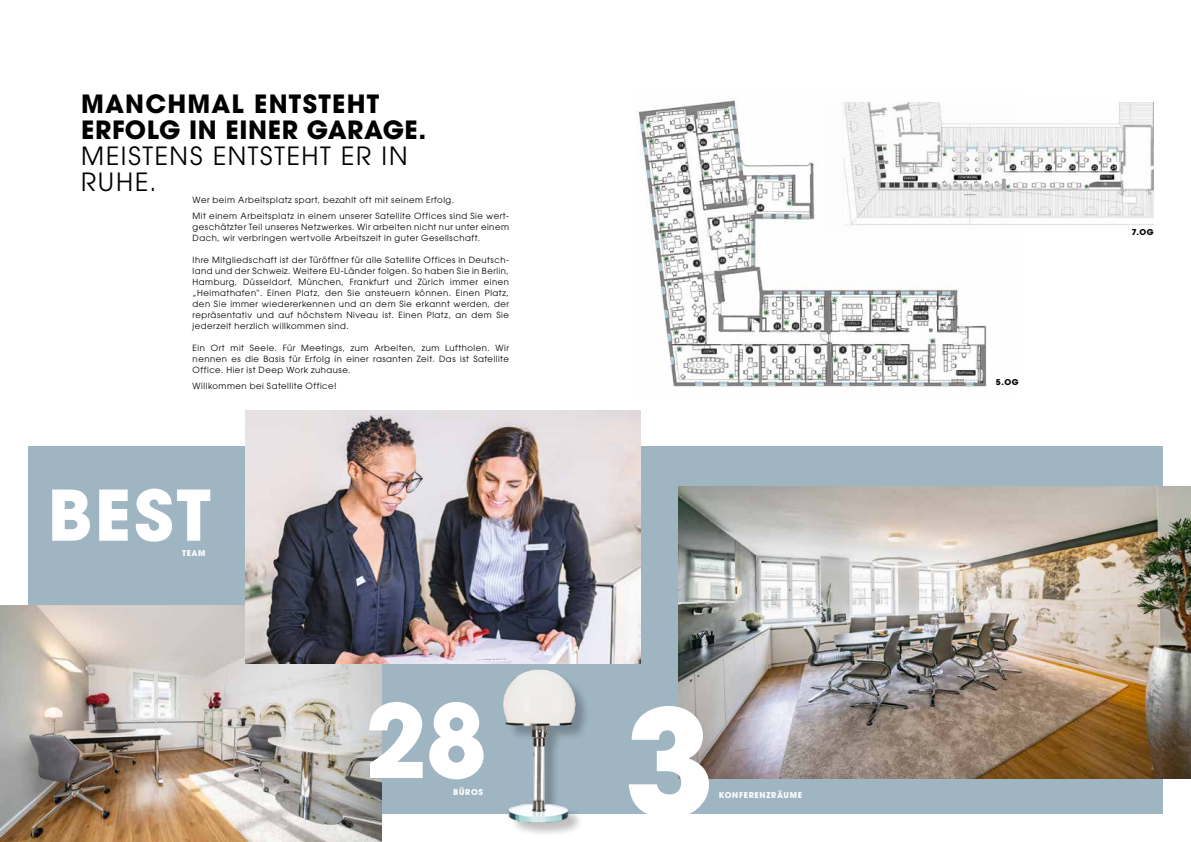
<style>
.page{position:relative;width:1191px;height:842px;background:#fff}
.page>*{position:absolute;margin:0;border:0;box-sizing:border-box;transform-origin:0 0}
.t1{font:700 147px "Avant Garde";color:#fff}
.t2{font:700 100.8px "Avant Garde";color:#fff}
.t3{font:700 69.2px "Avant Garde";color:#fff}
.t4{font:700 25px/26px "Avant Garde";letter-spacing:.04em;color:#000}
.t5{font:25px/26px "Avant Garde";letter-spacing:.07em;color:#000}
.t6{font:8.5px/11px "Avant Garde";letter-spacing:.06em;color:#000}
.t7{font:700 8px "Avant Garde";letter-spacing:.085em;color:#fff}
.t8{font:700 8px "Avant Garde";color:#000}
</style>
<div class="page">
<img style="left:1018px;top:102px;width:135px;height:123px">
<div style="left:28px;top:446px;width:1134px;height:368px;background:#9fb5c2"></div>
<img style="left:0;top:605px;width:382px;height:237px">
<img style="left:245px;top:410px;width:395px;height:254px">
<img style="left:679px;top:486px;width:512px;height:292px">
<img style="left:638px;top:99px;width:380px;height:288px">
<div style="left:505px;top:671px;width:86px;height:167px;background:#000;opacity:.25"></div>
<img style="left:466px;top:659px;width:151px;height:173px">
<h3 class="t4" style="left:81px;top:90px;width:347px">MANCHMAL ENTSTEHT<br>ERFOLG IN EINER GARAGE.</h3>
<h3 class="t5" style="left:81px;top:142px;width:328px">MEISTENS ENTSTEHT ER IN<br>RUHE.</h3>
<p class="t6" style="left:193px;top:191px;width:318px;line-height:16px">Wer beim Arbeitsplatz spart, bezahlt oft mit seinem Erfolg.<br>Mit einem Arbeitsplatz in einem unserer Satellite Offices sind Sie wert-</p>
<p class="t6" style="left:193px;top:221px;width:318px">geschätzter Teil unseres Netzwerkes. Wir arbeiten nicht nur unter einem<br>Dach, wir verbringen wertvolle Arbeitszeit in guter Gesellschaft.</p>
<p class="t6" style="left:193px;top:254px;width:318px;text-align:justify">Ihre Mitgliedschaft ist der Türöffner für alle Satellite Offices in Deutsch&shy;land und der Schweiz. Weitere EU-Länder folgen. So haben Sie in Berlin, Hamburg, Düsseldorf, München, Frankfurt und Zürich immer einen „Heimathafen“. Einen Platz, den Sie ansteuern können. Einen Platz, den Sie immer wiedererkennen und an dem Sie erkannt werden, der repräsentativ und auf höchstem Niveau ist. Einen Platz, an dem Sie jederzeit herzlich willkommen sind.</p>
<p class="t6" style="left:193px;top:342px;width:318px;text-align:justify">Ein Ort mit Seele. Für Meetings, zum Arbeiten, zum Luftholen. Wir nennen es die Basis für Erfolg in einer rasanten Zeit. Das ist Satellite Office. Hier ist Deep Work zuhause.</p>
<p class="t6" style="left:193px;top:380px;width:145px">Willkommen bei Satellite Office!</p>
<h3 class="t3" style="left:48px;top:470px;width:165px">BEST</h3>
<p class="t7" style="left:182px;top:548px;width:25px">TEAM</p>
<h2 class="t2" style="left:365px;top:675px;width:124px">28</h2>
<p class="t7" style="left:453px;top:787px;width:31px">BÜROS</p>
<h1 class="t1" style="left:624px;top:667px;width:92px">3</h1>
<p class="t7" style="left:719px;top:789px;width:85px">KONFERENZRÄUME</p>
<p class="t8" style="left:996px;top:377px;width:24px">5.OG</p>
<p class="t8" style="left:1131px;top:227px;width:23px">7.OG</p>
</div>
